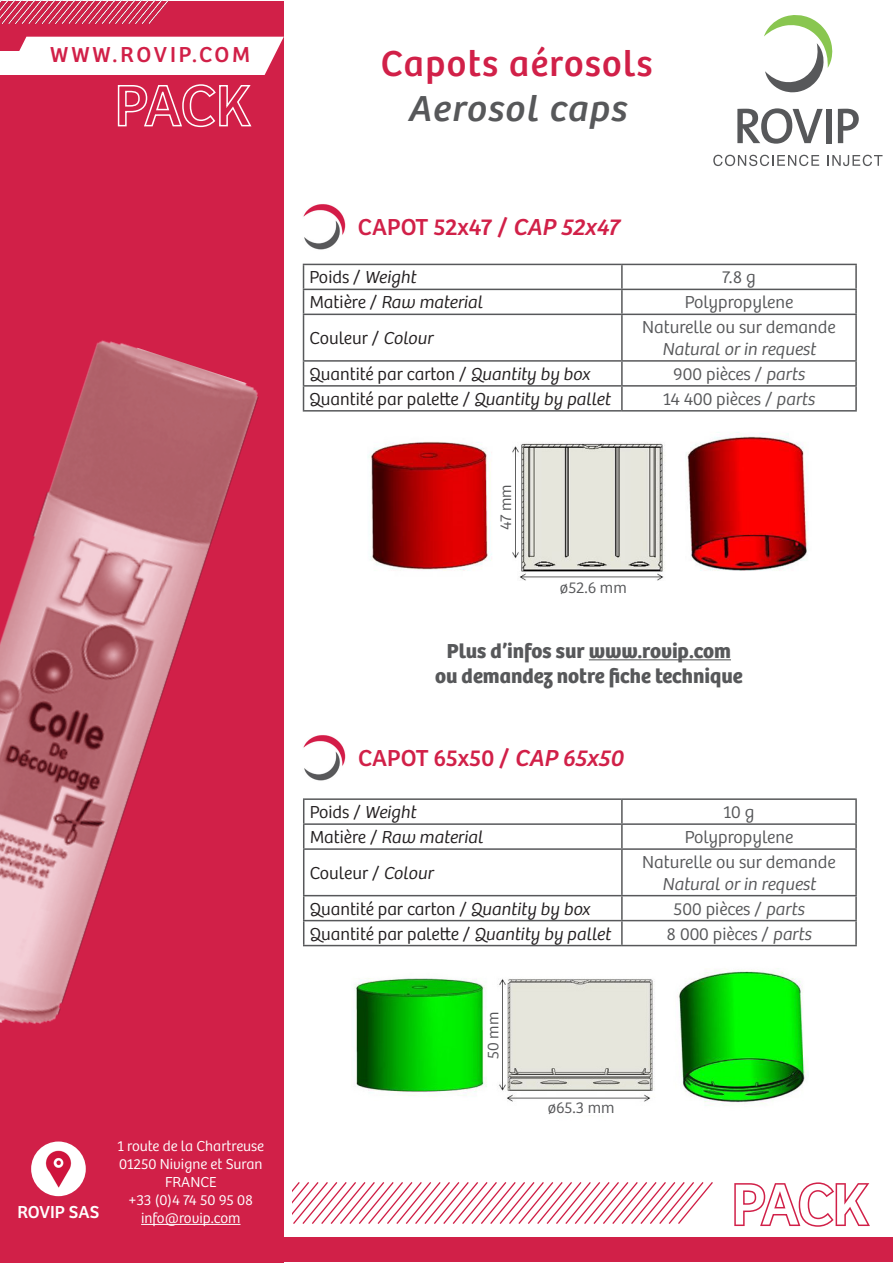
<style>
.page{position:relative;width:893px;height:1263px;background:#fff}
.page>*{position:absolute;margin:0;border:0;box-sizing:border-box;transform-origin:0 0}
.t1{font:60px "Bree";color:#fff}
.t2{font:37.5px "Bree";letter-spacing:.04em;color:#d12048}
.t3{font:italic 37.5px "Bree";letter-spacing:.04em;color:#57585a}
.t4{font:24px "Bree";color:#d12048}
.t5{font:22.5px "Bree";letter-spacing:.125em;color:#d12048}
.t6{font:700 21px "Bree";color:#57585a}
.t7{font:300 18px "Bree";color:#231f20}
.t8{font:300 18px "Bree";color:#57585a}
.t9{font:18px "Bree";color:#fff}
.t10{font:300 16.2px "Bree";color:#57585a}
.t11{font:300 15px "Bree";color:#fff}
.s1{font-style:italic}
</style>
<div class="page">
<div style="left:0;top:1px;width:284px;height:1261px;background:#d12048"></div>
<img style="left:0;top:340px;width:259px;height:684px">
<svg style="left:764px;top:15px;width:69px;height:78px"></svg>
<svg style="left:737px;top:108px;width:86px;height:36px"></svg>
<div style="left:827px;top:109px;width:5px;height:34px;background:#57585a"></div>
<svg style="left:838px;top:109px;width:21px;height:34px"></svg>
<svg style="left:713px;top:155px;width:106px;height:11px"></svg>
<svg style="left:828px;top:155px;width:54px;height:11px"></svg>
<img style="left:292px;top:1182px;width:421px;height:41px">
<svg style="left:734px;top:1182px;width:136px;height:45px"></svg>
<div style="left:0;top:1237px;width:892px;height:25px;background:#d12048"></div>
<img style="left:0;top:0;width:169px;height:24px">
<svg style="left:117px;top:84px;width:135px;height:44px"></svg>
<div style="left:0;top:37px;width:284px;height:38px;background:#fff"></div>
<img style="left:32px;top:1145px;width:53px;height:50px">
<div style="left:31px;top:1141px;width:55px;height:55px;border:3px solid #fff;border-radius:50%"></div>
<hr style="left:141px;top:1224px;width:99px;height:1px;background:#fff">
<hr style="left:589px;top:659px;width:142px;height:1px;background:#57585a">
<hr style="left:622px;top:410px;width:235px;height:2px;background:#57585a">
<hr style="left:622px;top:314px;width:235px;height:1px;background:#57585a">
<hr style="left:622px;top:360px;width:235px;height:2px;background:#57585a">
<hr style="left:622px;top:385px;width:235px;height:2px;background:#57585a">
<hr style="left:622px;top:289px;width:235px;height:1px;background:#57585a">
<hr style="left:622px;top:264px;width:235px;height:1px;background:#57585a">
<hr style="left:855px;top:265px;width:2px;height:24px;background:#57585a">
<hr style="left:855px;top:290px;width:2px;height:24px;background:#57585a">
<hr style="left:855px;top:315px;width:2px;height:45px;background:#57585a">
<hr style="left:855px;top:362px;width:2px;height:23px;background:#57585a">
<hr style="left:855px;top:387px;width:2px;height:23px;background:#57585a">
<hr style="left:303px;top:264px;width:319px;height:1px;background:#57585a">
<hr style="left:621px;top:265px;width:2px;height:24px;background:#57585a">
<hr style="left:303px;top:289px;width:319px;height:1px;background:#57585a">
<svg style="left:303px;top:265px;width:1px;height:49px"></svg>
<hr style="left:621px;top:290px;width:2px;height:24px;background:#57585a">
<hr style="left:303px;top:314px;width:319px;height:1px;background:#57585a">
<hr style="left:303px;top:315px;width:1px;height:45px;background:#57585a">
<hr style="left:621px;top:315px;width:2px;height:45px;background:#57585a">
<hr style="left:303px;top:360px;width:319px;height:2px;background:#57585a">
<hr style="left:621px;top:362px;width:2px;height:23px;background:#57585a">
<hr style="left:303px;top:385px;width:319px;height:2px;background:#57585a">
<svg style="left:303px;top:362px;width:1px;height:48px"></svg>
<hr style="left:621px;top:387px;width:2px;height:23px;background:#57585a">
<hr style="left:303px;top:410px;width:319px;height:2px;background:#57585a">
<img style="left:303px;top:204px;width:42px;height:46px">
<img style="left:368px;top:432px;width:441px;height:149px">
<div style="left:501px;top:494px;width:12px;height:35px;background:#fff"></div>
<div style="left:565px;top:579px;width:53px;height:15px;background:#fff"></div>
<hr style="left:622px;top:945px;width:235px;height:1px;background:#57585a">
<hr style="left:622px;top:848px;width:235px;height:2px;background:#57585a">
<hr style="left:622px;top:895px;width:235px;height:1px;background:#57585a">
<hr style="left:622px;top:920px;width:235px;height:1px;background:#57585a">
<hr style="left:855px;top:825px;width:2px;height:23px;background:#57585a">
<hr style="left:855px;top:850px;width:2px;height:45px;background:#57585a">
<hr style="left:855px;top:896px;width:2px;height:24px;background:#57585a">
<hr style="left:855px;top:921px;width:2px;height:24px;background:#57585a">
<hr style="left:621px;top:825px;width:2px;height:23px;background:#57585a">
<hr style="left:303px;top:848px;width:319px;height:2px;background:#57585a">
<hr style="left:303px;top:850px;width:1px;height:45px;background:#57585a">
<hr style="left:621px;top:850px;width:2px;height:45px;background:#57585a">
<hr style="left:303px;top:895px;width:319px;height:1px;background:#57585a">
<hr style="left:621px;top:896px;width:2px;height:24px;background:#57585a">
<hr style="left:303px;top:920px;width:319px;height:1px;background:#57585a">
<svg style="left:303px;top:896px;width:1px;height:49px"></svg>
<hr style="left:621px;top:921px;width:2px;height:24px;background:#57585a">
<hr style="left:303px;top:945px;width:319px;height:1px;background:#57585a">
<hr style="left:621px;top:800px;width:2px;height:23px;background:#57585a">
<hr style="left:303px;top:798px;width:319px;height:2px;background:#57585a">
<svg style="left:303px;top:800px;width:1px;height:48px"></svg>
<hr style="left:622px;top:798px;width:235px;height:2px;background:#57585a">
<hr style="left:855px;top:800px;width:2px;height:23px;background:#57585a">
<hr style="left:303px;top:823px;width:319px;height:2px;background:#57585a">
<hr style="left:622px;top:823px;width:235px;height:2px;background:#57585a">
<img style="left:303px;top:735px;width:42px;height:46px">
<img style="left:354px;top:970px;width:452px;height:146px">
<div style="left:539px;top:1100px;width:67px;height:15px;background:#fff"></div>
<div style="left:486px;top:1011px;width:15px;height:53px;background:#fff"></div>
<p class="t5" style="left:50px;top:42px;width:202px">WWW.ROVIP.COM</p>
<p class="t9" style="left:17px;top:1201px;width:83px">ROVIP SAS</p>
<p class="t11" style="left:118px;top:1137px;width:148px">1 route de la Chartreuse</p>
<p class="t11" style="left:119px;top:1155px;width:145px">01250 Nivigne et Suran</p>
<p class="t11" style="left:165px;top:1173px;width:53px">FRANCE</p>
<p class="t11" style="left:129px;top:1191px;width:126px">+33 (0)4 74 50 95 08</p>
<p class="t11" style="left:141px;top:1209px;width:101px">info@rovip.com</p>
<p class="t2" style="left:381px;top:41px;width:273px">Capots aérosols</p>
<p class="t3" style="left:407px;top:87px;width:220px">Aerosol caps</p>
<p class="t4" style="left:358px;top:213px;width:263px">CAPOT 52x47 / <span class="s1">CAP 52x47</span></p>
<p class="t7" style="left:309px;top:267px;width:111px">Po i d s / Weight</p>
<p class="t8" style="left:722px;top:267px;width:35px">7.8 g</p>
<p class="t7" style="left:309px;top:292px;width:178px">Ma ti ère / Raw material</p>
<p class="t8" style="left:685px;top:292px;width:110px">Polypropylene</p>
<p class="t7" style="left:309px;top:328px;width:128px">Couleur / Colour</p>
<p class="t8" style="left:642px;top:317px;width:195px">Naturelle ou sur demande</p>
<p class="t8" style="left:662px;top:339px;width:158px">Naturalor in request</p>
<p class="t7" style="left:309px;top:364px;width:285px">Quantité par carton / Quantity by box</p>
<p class="t8" style="left:673px;top:364px;width:136px">900 pièces / parts</p>
<p class="t7" style="left:309px;top:389px;width:305px">Quantité par palette / Quantity by pallet</p>
<p class="t8" style="left:663px;top:389px;width:156px">14 400 pièces / parts</p>
<p class="t10" style="left:496px;top:530px;width:47px;rotate:-90deg">47 mm</p>
<p class="t10" style="left:560px;top:578px;width:68px">ø52.6 mm</p>
<p class="t6" style="left:447px;top:638px;width:286px">Plus d’infos sur www.rovip.com</p>
<p class="t6" style="left:435px;top:663px;width:309px">ou demandez notre fiche technique</p>
<p class="t4" style="left:358px;top:744px;width:266px">CAPOT 65x50 / <span class="s1">CAP 65x50</span></p>
<p class="t7" style="left:310px;top:802px;width:111px">Po i d s / Weight</p>
<p class="t8" style="left:724px;top:802px;width:32px">10 g</p>
<p class="t7" style="left:310px;top:827px;width:178px">Ma ti ère / Raw material</p>
<p class="t8" style="left:685px;top:827px;width:110px">Polypropylene</p>
<p class="t7" style="left:310px;top:863px;width:128px">Couleur / Colour</p>
<p class="t8" style="left:642px;top:852px;width:195px">Naturelle ou sur demande</p>
<p class="t8" style="left:662px;top:873px;width:158px">Naturalor in request</p>
<p class="t7" style="left:310px;top:898px;width:285px">Quantité par carton / Quantity by box</p>
<p class="t8" style="left:674px;top:898px;width:135px">500 pièces / parts</p>
<p class="t7" style="left:310px;top:923px;width:305px">Quantité par palette / Quantity by pallet</p>
<p class="t8" style="left:666px;top:923px;width:149px">8 000 pièces / parts</p>
<p class="t10" style="left:484px;top:1059px;width:49px;rotate:-90deg">50 mm</p>
<p class="t10" style="left:548px;top:1098px;width:68px">ø65.3 mm</p>
<p class="t1" style="left:732px;top:1169px;width:138px">PACK</p>
</div>
